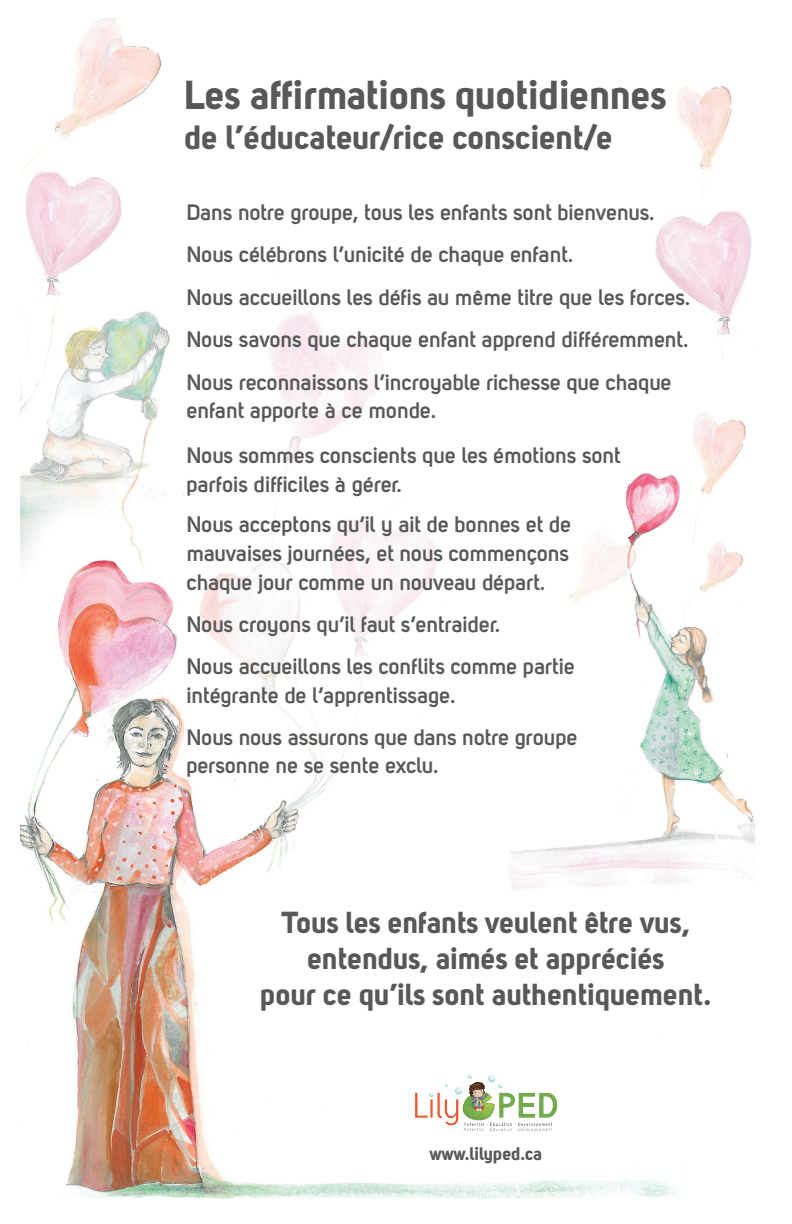
<style>
.page{position:relative;width:792px;height:1224px;background:#fff}
.page>*{position:absolute;margin:0;border:0;box-sizing:border-box;transform-origin:0 0}
.t1{font:40px "Uni Sans Bold";color:#57585a}
.t2{font:33.3px "Uni Sans Bold";color:#57585a}
.t3{font:30px/36px "Uni Sans Bold";color:#57585a;text-align:center}
.t4{font:700 22.1px/28.6px "Uni Sans Semi";color:#57585a}
.t5{font:18px "Uni Sans Bold";color:#57585a}
</style>
<div class="page">
<img style="left:20px;top:18px;width:735px;height:1180px">
<img style="left:410px;top:1073px;width:153px;height:62px">
<h1 class="t1" style="left:185px;top:70px;width:484px">Les affirmations quotidiennes</h1>
<h2 class="t2" style="left:185px;top:117px;width:430px">de l’éducateur/rice conscient/e</h2>
<p class="t4" style="left:187px;top:191px;width:470px;line-height:41.9px">Dans notre groupe, tous les enfants sont bienvenus.<br>Nous célébrons l’unicité de chaque enfant.</p>
<p class="t4" style="left:187px;top:282px;width:505px">Nous accueillons les défis au même titre que les forces.</p>
<p class="t4" style="left:187px;top:325px;width:503px">Nous savons que chaque enfant apprend différemment.</p>
<p class="t4" style="left:187px;top:367px;width:487px">Nous reconnaissons l’incroyable richesse que chaque enfant apporte à ce monde.</p>
<p class="t4" style="left:187px;top:441px;width:436px">Nous sommes conscients que les émotions sont parfois difficiles à gérer.</p>
<p class="t4" style="left:187px;top:510px;width:386px;text-align:justify">Nous acceptons qu’il y ait de bonnes et de mauvaises journées, et nous commençons chaque jour comme un nouveau départ.</p>
<p class="t4" style="left:187px;top:609px;width:315px">Nous croyons qu’il faut s’entraider.</p>
<p class="t4" style="left:187px;top:652px;width:390px">Nous accueillons les conflits comme partie intégrante de l’apprentissage.</p>
<p class="t4" style="left:187px;top:722px;width:392px">Nous nous assurons que dans notre groupe personne ne se sente exclu.</p>
<h3 class="t3" style="left:261px;top:904px;width:452px">Tous les enfants veulent être vus, entendus, aimés et appréciés<br>pour ce qu’ils sont authentiquement.</h3>
<p class="t5" style="left:430px;top:1143px;width:114px">www.lilyped.ca</p>
</div>
